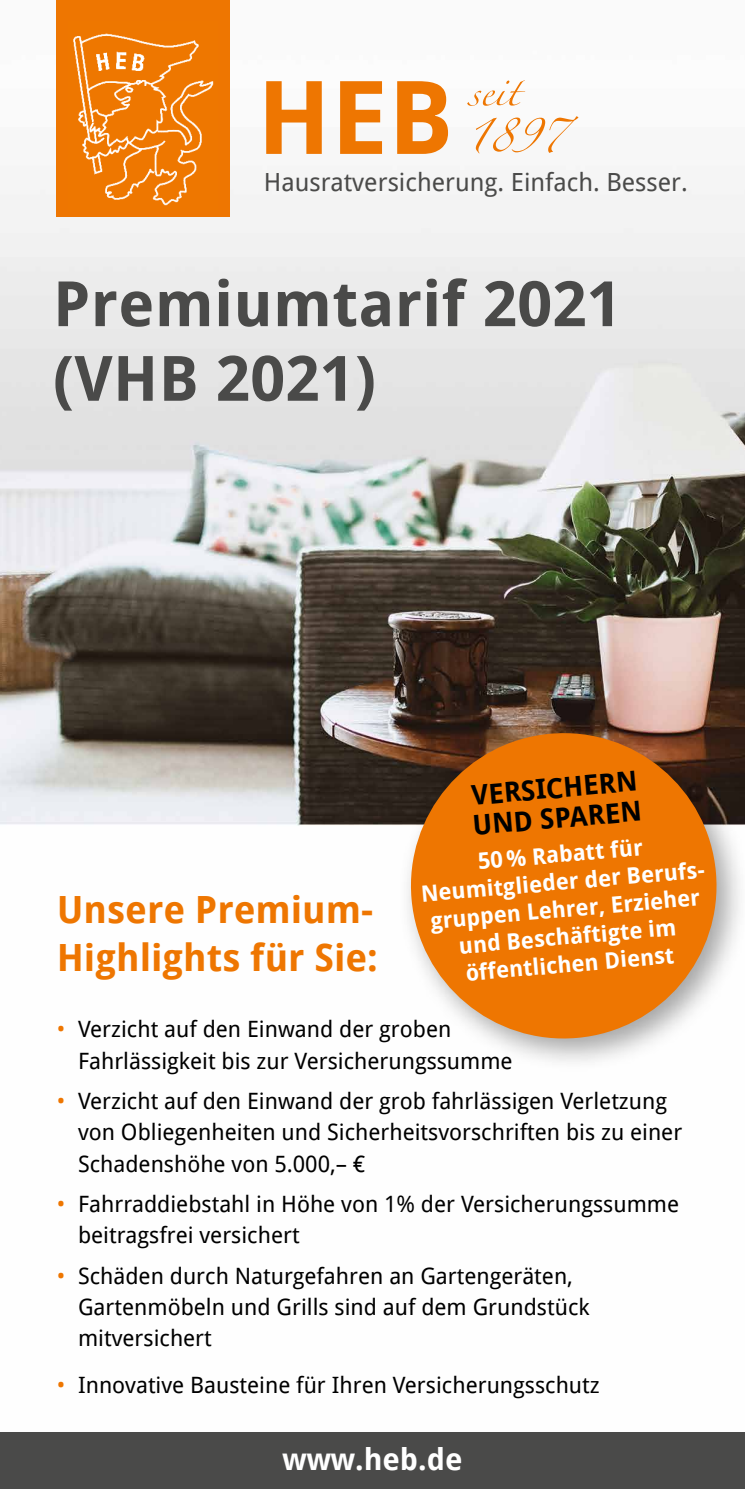
<style>
.page{position:relative;width:745px;height:1489px;background:#fff}
.page>*{position:absolute;margin:0;border:0;box-sizing:border-box;transform-origin:0 0}
.t1{font:700 101.75px "Droid Sans";color:#ee7601}
.t2{font:700 62.5px/74.5px "Droid Sans";letter-spacing:.005em;color:#4a4a49}
.t3{font:700 37.5px/47.5px "Droid Sans";color:#ee7601}
.t4{font:700 30px "Droid Sans";color:#fff}
.t5{font:700 27.5px/30px "Droid Sans";color:#000}
.t6{font:25px "Droid Sans";color:#4a4a49}
.t7{font:22.5px/31.2px "Droid Sans";color:#000}
.t8{font:700 22.5px/27.5px "Droid Sans";color:#fff;text-align:center}
.s1{color:#ee7601}
</style>
<div class="page">
<img style="left:0;top:0;width:744px;height:826px">
<div style="left:57px;top:0;width:173px;height:217px;background:#ee7601"></div>
<img style="left:73px;top:33px;width:141px;height:173px">
<svg style="left:475px;top:116px;width:103px;height:37px"></svg>
<svg style="left:467px;top:80px;width:58px;height:26px"></svg>
<div style="left:397px;top:720px;width:347px;height:352px;background:#000;opacity:.35"></div>
<svg style="left:404px;top:726px;width:318px;height:319px;background:#d87e27"></svg>
<div style="left:0;top:1431px;width:744px;height:57px;background:#4a4a49"></div>
<h1 class="t1" style="left:257px;top:45px;width:198px">HEB</h1>
<p class="t6" style="left:264px;top:165px;width:425px">Hausratversicherung. Einfach. Besser.</p>
<h2 class="t2" style="left:53px;top:264px;width:569px">Premiumtarif 2021 (VHB 2021)</h2>
<h3 class="t3" style="left:57px;top:884px;width:322px">Unsere Premium-<br>Highlights für Sie:</h3>
<p class="t5" style="left:468px;top:779px;width:171px;rotate:-5deg">VERSICHERN<br>UND SPAREN</p>
<p class="t8" style="left:417px;top:852px;width:290px;rotate:-5deg">50 % Rabatt für<br>Neumitglieder der Berufs&shy;gruppen Lehrer, Erzieher und Beschäftigte im öffentlichen Dienst</p>
<p class="t7" style="left:78px;top:1012px;width:436px;text-indent:-21px"><span class="s1">•</span> Verzicht auf den Einwand der groben<br>Fahrlässigkeit bis zur Versicherungssumme</p>
<p class="t7" style="left:78px;top:1084px;width:605px;text-indent:-21px"><span class="s1">•</span> Verzicht auf den Einwand der grob fahrlässigen Verletzung von Obliegenheiten und Sicherheitsvorschriften bis zu einer<br>Schadenshöhe von 5.000,– €</p>
<p class="t7" style="left:78px;top:1187px;width:602px;text-indent:-21px"><span class="s1">•</span> Fahrraddiebstahl in Höhe von 1% der Versicherungssumme beitragsfrei versichert</p>
<p class="t7" style="left:78px;top:1259px;width:512px;text-indent:-21px"><span class="s1">•</span> Schäden durch Naturgefahren an Gartengeräten,<br>Gartenmöbeln und Grills sind auf dem Grundstück mitversichert</p>
<p class="t7" style="left:57px;top:1368px;width:544px"><span class="s1">•</span> Innovative Bausteine für Ihren Versicherungsschutz</p>
<h3 class="t4" style="left:282px;top:1437px;width:181px">www.heb.de</h3>
</div>
